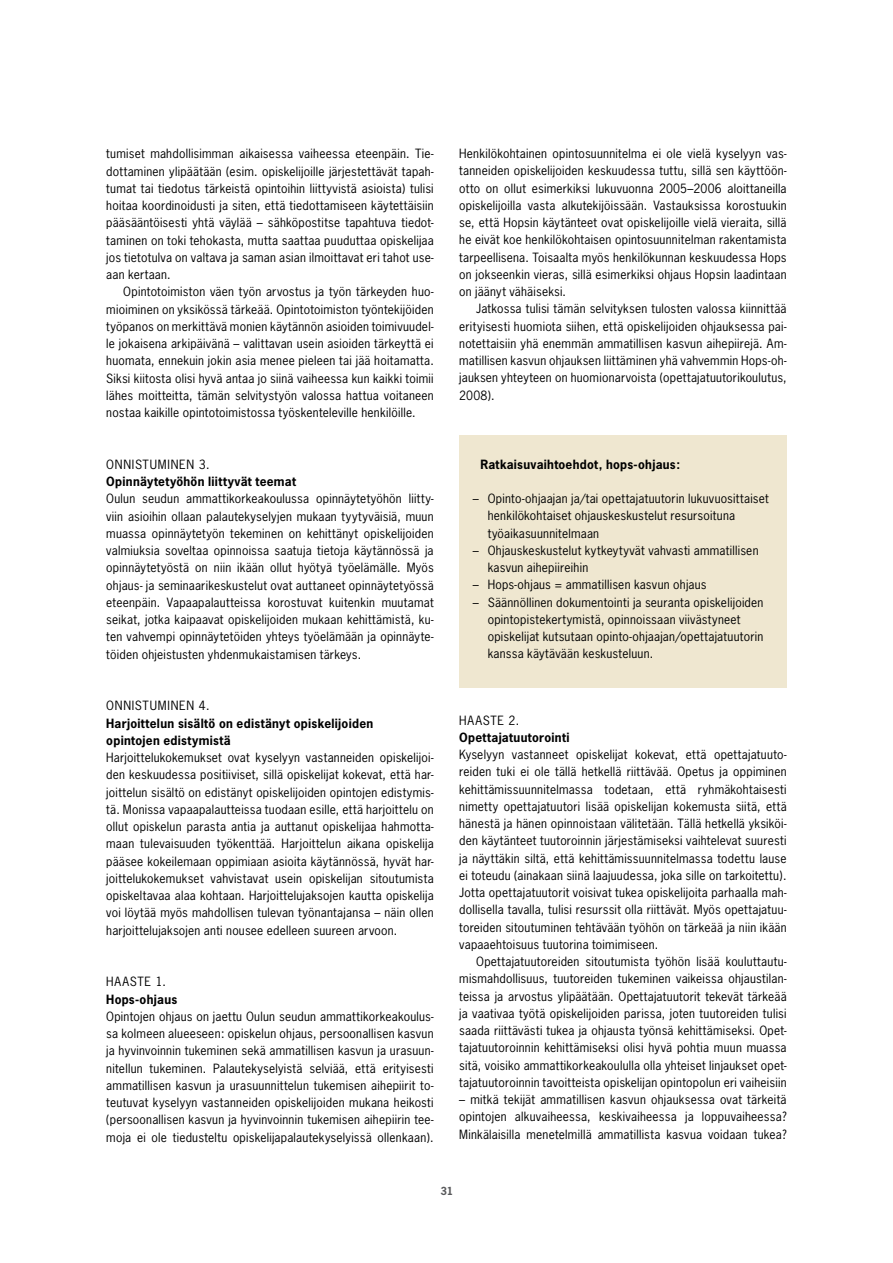
<style>
.page{position:relative;width:893px;height:1263px;background:#fff}
.page>*{position:absolute;margin:0;border:0;box-sizing:border-box;transform-origin:0 0}
.t1{font:12px/17.2px "News Gothic";letter-spacing:.02em;color:#000;text-align:justify}
.t2{font:700 12px/17.2px "News Gothic";letter-spacing:.025em;color:#000}
.t3{font:700 10.5px "News Gothic";color:#58595b}
</style>
<div class="page">
<div style="left:459px;top:435px;width:328px;height:253px;background:#efe7d0"></div>
<p class="t1" style="left:106px;top:145px;width:329px">tumiset mahdollisimman aikaisessa vaiheessa eteenpäin. Tie&shy;dottaminen ylipäätään (esim. opiskelijoille järjestettävät tapah&shy;tumat tai tiedotus tärkeistä opintoihin liittyvistä asioista) tulisi hoitaa koordinoidusti ja siten, että tiedottamiseen käytettäisiin pääsääntöisesti yhtä väylää – sähköpostitse tapahtuva tiedot&shy;taminen on toki tehokasta, mutta saattaa puuduttaa opiskelijaa jos tietotulva on valtava ja saman asian ilmoittavat eri tahot use&shy;aan kertaan.</p>
<p class="t1" style="left:106px;top:283px;width:329px;text-indent:17px">Opintotoimiston väen työn arvostus ja työn tärkeyden huo&shy;mioiminen on yksikössä tärkeää. Opintotoimiston työntekijöiden työpanos on merkittävä monien käytännön asioiden toimivuudel&shy;le jokaisena arkipäivänä – valittavan usein asioiden tärkeyttä ei huomata, ennekuin jokin asia menee pieleen tai jää hoitamatta.<br>Siksi kiitosta olisi hyvä antaa jo siinä vaiheessa kun kaikki toimii lähes moitteitta, tämän selvitystyön valossa hattua voitaneen nostaa kaikille opintotoimistossa työskenteleville henkilöille.</p>
<p class="t1" style="left:106px;top:456px;width:17px">Onnistuminen</p>
<p class="t1" style="left:199px;top:456px;width:12px">3.</p>
<p class="t2" style="left:106px;top:473px;width:191px">Opinnäytetyöhön liittyvät teemat</p>
<p class="t1" style="left:106px;top:490px;width:329px">Oulun seudun ammattikorkeakoulussa opinnäytetyöhön liitty&shy;viin asioihin ollaan palautekyselyjen mukaan tyytyväisiä, muun muassa opinnäytetyön tekeminen on kehittänyt opiskelijoiden valmiuksia soveltaa opinnoissa saatuja tietoja käytännössä ja opinnäytetyöstä on niin ikään ollut hyötyä työelämälle. Myös ohjaus- ja seminaarikeskustelut ovat auttaneet opinnäytetyössä eteenpäin. Vapaapalautteissa korostuvat kuitenkin muutamat seikat, jotka kaipaavat opiskelijoiden mukaan kehittämistä, ku&shy;ten vahvempi opinnäytetöiden yhteys työelämään ja opinnäyte&shy;töiden ohjeistusten yhdenmukaistamisen tärkeys.</p>
<p class="t1" style="left:106px;top:697px;width:17px">Onnistuminen</p>
<p class="t1" style="left:199px;top:697px;width:12px">4.</p>
<p class="t2" style="left:106px;top:714px;width:268px">Harjoittelun sisältö on edistänyt opiskelijoiden opintojen edistymistä</p>
<p class="t1" style="left:106px;top:749px;width:329px">Harjoittelukokemukset ovat kyselyyn vastanneiden opiskelijoi&shy;den keskuudessa positiiviset, sillä opiskelijat kokevat, että har&shy;joittelun sisältö on edistänyt opiskelijoiden opintojen edistymis&shy;tä. Monissa vapaapalautteissa tuodaan esille, että harjoittelu on ollut opiskelun parasta antia ja auttanut opiskelijaa hahmotta&shy;maan tulevaisuuden työkenttää. Harjoittelun aikana opiskelija pääsee kokeilemaan oppimiaan asioita käytännössä, hyvät har&shy;joittelukokemukset vahvistavat usein opiskelijan sitoutumista opiskeltavaa alaa kohtaan. Harjoittelujaksojen kautta opiskelija voi löytää myös mahdollisen tulevan työnantajansa – näin ollen harjoittelujaksojen anti nousee edelleen suureen arvoon.</p>
<p class="t1" style="left:106px;top:973px;width:17px">Haaste</p>
<p class="t1" style="left:156px;top:973px;width:12px">1.</p>
<p class="t2" style="left:106px;top:990px;width:72px">Hops-ohjaus</p>
<p class="t1" style="left:106px;top:1007px;width:329px">Opintojen ohjaus on jaettu Oulun seudun ammattikorkeakoulus&shy;sa kolmeen alueeseen: opiskelun ohjaus, persoonallisen kasvun ja hyvinvoinnin tukeminen sekä ammatillisen kasvun ja urasuun&shy;nitellun tukeminen. Palautekyselyistä selviää, että erityisesti ammatillisen kasvun ja urasuunnittelun tukemisen aihepiirit to&shy;teutuvat kyselyyn vastanneiden opiskelijoiden mukana heikosti (persoonallisen kasvun ja hyvinvoinnin tukemisen aihepiirin tee&shy;moja ei ole tiedusteltu opiskelijapalautekyselyissä ollenkaan).</p>
<p class="t1" style="left:459px;top:145px;width:329px">Henkilökohtainen opintosuunnitelma ei ole vielä kyselyyn vas&shy;tanneiden opiskelijoiden keskuudessa tuttu, sillä sen käyttöön&shy;otto on ollut esimerkiksi lukuvuonna 2005–2006 aloittaneilla opiskelijoilla vasta alkutekijöissään. Vastauksissa korostuukin se, että Hopsin käytänteet ovat opiskelijoille vielä vieraita, sillä he eivät koe henkilökohtaisen opintosuunnitelman rakentamista tarpeellisena. Toisaalta myös henkilökunnan keskuudessa Hops on jokseenkin vieras, sillä esimerkiksi ohjaus Hopsin laadintaan on jäänyt vähäiseksi.</p>
<p class="t1" style="left:459px;top:300px;width:329px;text-indent:17px">Jatkossa tulisi tämän selvityksen tulosten valossa kiinnittää erityisesti huomiota siihen, että opiskelijoiden ohjauksessa pai&shy;notettaisiin yhä enemmän ammatillisen kasvun aihepiirejä. Am&shy;matillisen kasvun ohjauksen liittäminen yhä vahvemmin Hops-oh&shy;jauksen yhteyteen on huomionarvoista (opettajatuutorikoulutus, 2008).</p>
<p class="t2" style="left:480px;top:455px;width:201px">Ratkaisuvaihtoehdot, hops-ohjaus:</p>
<p class="t1" style="left:488px;top:490px;width:283px;text-align:left;text-indent:-15px">– Opinto-ohjaajan ja/tai opettajatuutorin lukuvuosittaiset henkilökohtaiset ohjauskeskustelut resursoituna työaikasuunnitelmaan</p>
<p class="t1" style="left:488px;top:542px;width:272px;text-indent:-15px">– Ohjauskeskustelut kytkeytyvät vahvasti ammatillisen kasvun aihepiireihin</p>
<p class="t1" style="left:473px;top:576px;width:235px">– Hops-ohjaus = ammatillisen kasvun ohjaus</p>
<p class="t1" style="left:488px;top:593px;width:277px;text-align:left;text-indent:-15px">– Säännöllinen dokumentointi ja seuranta opiskelijoiden opintopistekertymistä, opinnoissaan viivästyneet opiskelijat kutsutaan opinto-ohjaajan/opettajatuutorin kanssa käytävään keskusteluun.</p>
<p class="t1" style="left:459px;top:711px;width:17px">Haaste</p>
<p class="t1" style="left:509px;top:711px;width:12px">2.</p>
<p class="t2" style="left:459px;top:728px;width:112px">Opettajatuutorointi</p>
<p class="t1" style="left:459px;top:746px;width:329px">Kyselyyn vastanneet opiskelijat kokevat, että opettajatuuto&shy;reiden tuki ei ole tällä hetkellä riittävää. Opetus ja oppiminen kehittämissuunnitelmassa todetaan, että ryhmäkohtaisesti nimetty opettajatuutori lisää opiskelijan kokemusta siitä, että hänestä ja hänen opinnoistaan välitetään. Tällä hetkellä yksiköi&shy;den käytänteet tuutoroinnin järjestämiseksi vaihtelevat suuresti ja näyttäkin siltä, että kehittämissuunnitelmassa todettu lause ei toteudu (ainakaan siinä laajuudessa, joka sille on tarkoitettu).<br>Jotta opettajatuutorit voisivat tukea opiskelijoita parhaalla mah&shy;dollisella tavalla, tulisi resurssit olla riittävät. Myös opettajatuu&shy;toreiden sitoutuminen tehtävään työhön on tärkeää ja niin ikään vapaaehtoisuus tuutorina toimimiseen.</p>
<p class="t1" style="left:459px;top:953px;width:329px;text-indent:17px">Opettajatuutoreiden sitoutumista työhön lisää kouluttautu&shy;mismahdollisuus, tuutoreiden tukeminen vaikeissa ohjaustilan&shy;teissa ja arvostus ylipäätään. Opettajatuutorit tekevät tärkeää ja vaativaa työtä opiskelijoiden parissa, joten tuutoreiden tulisi saada riittävästi tukea ja ohjausta työnsä kehittämiseksi. Opet&shy;tajatuutoroinnin kehittämiseksi olisi hyvä pohtia muun muassa sitä, voisiko ammattikorkeakoululla olla yhteiset linjaukset opet&shy;tajatuutoroinnin tavoitteista opiskelijan opintopolun eri vaiheisiin</p>
<p class="t1" style="left:459px;top:1091px;width:329px">– mitkä tekijät ammatillisen kasvun ohjauksessa ovat tärkeitä opintojen alkuvaiheessa, keskivaiheessa ja loppuvaiheessa?<br>Minkälaisilla menetelmillä ammatillista kasvua voidaan tukea?</p>
<p class="t3" style="left:441px;top:1184px;width:14px">31</p>
</div>
